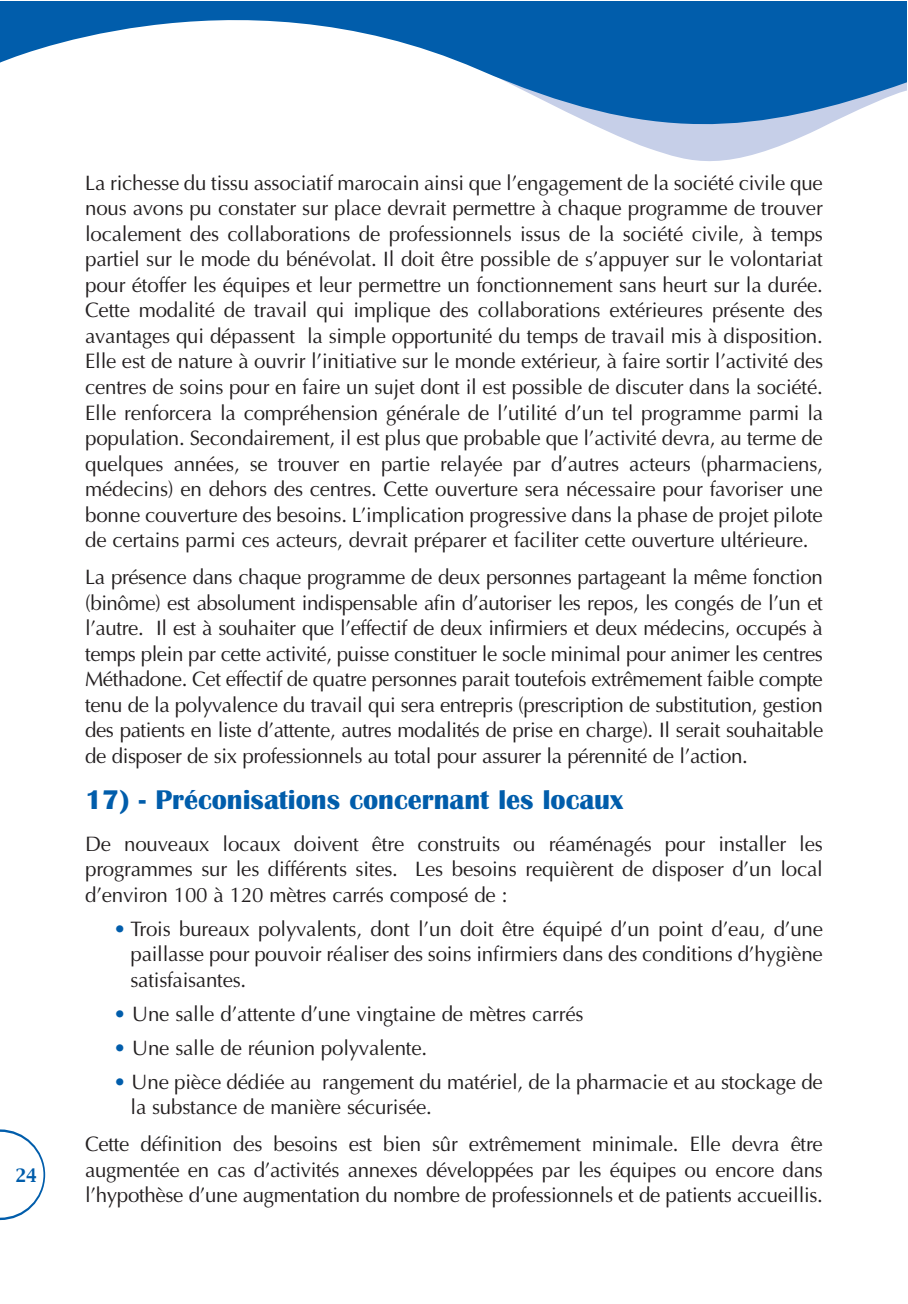
<style>
.page{position:relative;width:908px;height:1304px;background:#fff}
.page>*{position:absolute;margin:0;border:0;box-sizing:border-box;transform-origin:0 0}
.t1{font:700 28px "Britannic";color:#015dab}
.t2{font:21px/25.6px "Optima";letter-spacing:-.01em;color:#231f20;text-align:justify}
.t3{font:16px "Capitals";color:#015dab}
.s1{color:#015dab}
</style>
<div class="page">
<svg style="left:637px;top:144px;width:147px;height:17px"></svg>
<svg style="left:1px;top:2px;width:905px;height:142px"></svg>
<svg style="left:0;top:1130px;width:45px;height:90px"></svg>
<svg style="left:0;top:2px;width:1px;height:61px"></svg>
<p class="t3" style="left:15px;top:1167px;width:23px">24</p>
<p class="t2" style="left:85px;top:170px;width:739px">La richesse du tissu associatif marocain ainsi que l’engagement de la société civile que nous avons pu constater sur place devrait permettre à chaque programme de trouver localement des collaborations de professionnels issus de la société civile, à temps partiel sur le mode du bénévolat. Il doit être possible de s’appuyer sur le volontariat pour étoffer les équipes et leur permettre un fonctionnement sans heurt sur la durée.<br>Cette modalité de travail qui implique des collaborations extérieures présente des avantages qui dépassent la simple opportunité du temps de travail mis à disposition.<br>Elle est de nature à ouvrir l’initiative sur le monde extérieur, à faire sortir l’activité des centres de soins pour en faire un sujet dont il est possible de discuter dans la société.<br>Elle renforcera la compréhension générale de l’utilité d’un tel programme parmi la population. Secondairement, il est plus que probable que l’activité devra, au terme de quelques années, se trouver en partie relayée par d’autres acteurs (pharmaciens, médecins) en dehors des centres. Cette ouverture sera nécessaire pour favoriser une bonne couverture des besoins. L’implication progressive dans la phase de projet pilote de certains parmi ces acteurs, devrait préparer et faciliter cette ouverture ultérieure.</p>
<p class="t2" style="left:85px;top:564px;width:739px">La présence dans chaque programme de deux personnes partageant la même fonction (binôme) est absolument indispensable afin d’autoriser les repos, les congés de l’un et l’autre. Il est à souhaiter que l’effectif de deux infirmiers et deux médecins, occupés à temps plein par cette activité, puisse constituer le socle minimal pour animer les centres Méthadone. Cet effectif de quatre personnes parait toutefois extrêmement faible compte tenu de la polyvalence du travail qui sera entrepris (prescription de substitution, gestion des patients en liste d’attente, autres modalités de prise en charge). Il serait souhaitable de disposer de six professionnels au total pour assurer la pérennité de l’action.</p>
<h1 class="t1" style="left:85px;top:783px;width:539px">17) - Préconisations concernant les locaux</h1>
<p class="t2" style="left:85px;top:830px;width:739px">De nouveaux locaux doivent être construits ou réaménagés pour installer les programmes sur les différents sites. Les besoins requièrent de disposer d’un local d’environ 100 à 120 mètres carrés composé de :</p>
<p class="t2" style="left:130px;top:916px;width:693px;text-indent:-17px"><span class="s1">•</span> Trois bureaux polyvalents, dont l’un doit être équipé d’un point d’eau, d’une paillasse pour pouvoir réaliser des soins infirmiers dans des conditions d’hygiène satisfaisantes.</p>
<p class="t2" style="left:113px;top:1001px;width:471px"><span class="s1">•</span> Une salle d’attente d’une vingtaine de mètres carrés</p>
<p class="t2" style="left:113px;top:1035px;width:315px"><span class="s1">•</span> Une salle de réunion polyvalente.</p>
<p class="t2" style="left:130px;top:1069px;width:693px;text-indent:-17px"><span class="s1">•</span> Une pièce dédiée au rangement du matériel, de la pharmacie et au stockage de la substance de manière sécurisée.</p>
<p class="t2" style="left:85px;top:1131px;width:738px">Cette définition des besoins est bien sûr extrêmement minimale. Elle devra être augmentée en cas d’activités annexes développées par les équipes ou encore dans l’hypothèse d’une augmentation du nombre de professionnels et de patients accueillis.</p>
</div>
